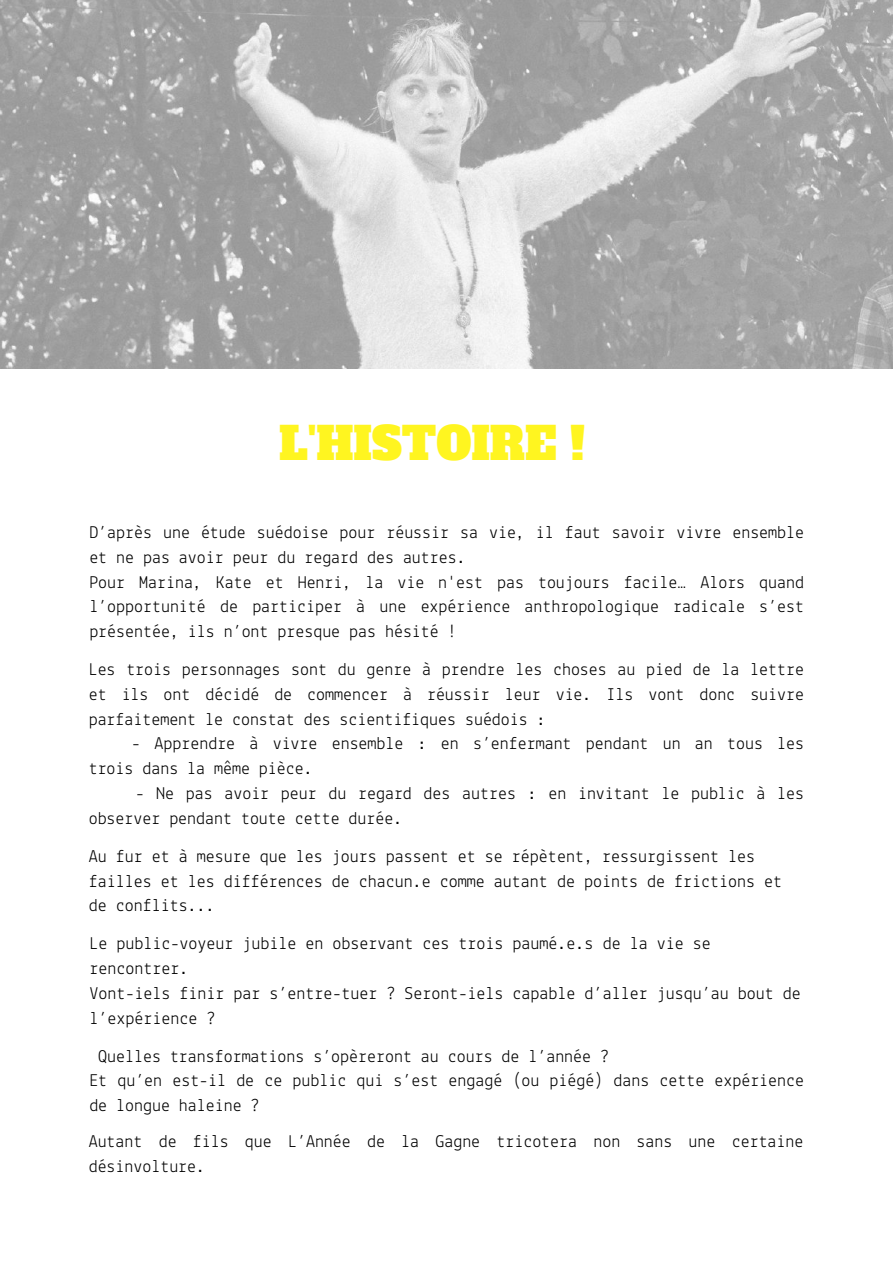
<style>
.page{position:relative;width:893px;height:1264px;background:#fff}
.page>*{position:absolute;margin:0;border:0;box-sizing:border-box;transform-origin:0 0}
.t1{font:44.1px "Alfa Slab One";color:#fff520}
.t2{font:18px/24.8px "Lekton";color:#000}
.t3{font:17.85px/24.8px "Lekton";color:#000}
</style>
<div class="page">
<img style="left:0;top:0;width:892px;height:368px">
<h1 class="t1" style="left:279px;top:415px;width:307px">L'HISTOIRE !</h1>
<p class="t3" style="left:89px;top:521px;width:716px">D’après une étude suédoise pour réussir sa vie, il faut savoir vivre ensemble et ne pas avoir peur du regard des autres.<br>Pour Marina, Kate et Henri, la vie n'est pas toujours facile… Alors quand l’opportunité de participer à une expérience anthropologique radicale s’est présentée, ils n’ont presque pas hésité !</p>
<p class="t3" style="left:89px;top:658px;width:716px;text-align:justify">Les trois personnages sont du genre à prendre les choses au pied de la lettre et ils ont décidé de commencer à réussir leur vie. Ils vont donc suivre parfaitement le constat des scientifiques suédois :</p>
<p class="t3" style="left:89px;top:732px;width:716px;text-indent:43px">- Apprendre à vivre ensemble : en s’enfermant pendant un an tous les trois dans la même pièce.</p>
<p class="t3" style="left:89px;top:782px;width:716px;text-indent:47px">- Ne pas avoir peur du regard des autres : en invitant le public à les observer pendant toute cette durée.</p>
<p class="t2" style="left:89px;top:845px;width:695px">Au fur et à mesure que les jours passent et se répètent, ressurgissent les failles et les différences de chacun.e comme autant de points de frictions et de conflits...</p>
<p class="t2" style="left:89px;top:932px;width:713px">Le public-voyeur jubile en observant ces trois paumé.e.s de la vie se rencontrer.<br>Vont-iels finir par s’entre-tuer ? Seront-iels capable d’aller jusqu’au bout de l’expérience ?</p>
<p class="t3" style="left:89px;top:1044px;width:716px;text-indent:9px">Quelles transformations s’opèreront au cours de l’année ?<br>Et qu’en est-il de ce public qui s’est engagé (ou piégé) dans cette expérience de longue haleine ?</p>
<p class="t3" style="left:89px;top:1130px;width:716px">Autant de fils que L’Année de la Gagne tricotera non sans une certaine désinvolture.</p>
</div>
